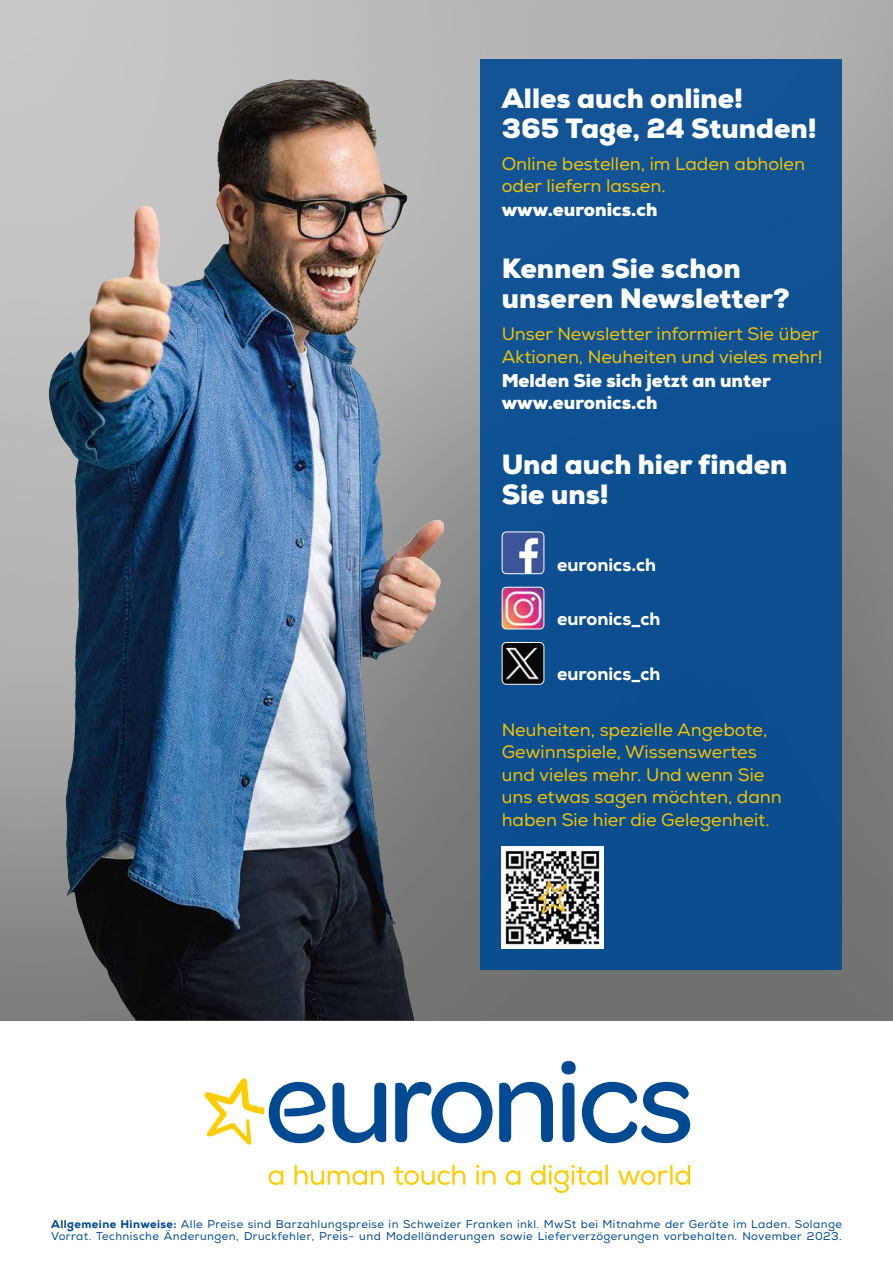
<style>
.page{position:relative;width:893px;height:1263px;background:#fff}
.page>*{position:absolute;margin:0;border:0;box-sizing:border-box;transform-origin:0 0}
.t1{font:900 27px/30px "Euronics";color:#fff}
.t2{font:18px/22.5px "Euronics";color:#f4c400}
.t3{font:900 18px/22.5px "Euronics";color:#fff}
.t4{font:800 18px "Euronics";color:#fff}
.t5{font:11.25px/12px "Euronics";letter-spacing:.04em;color:#004a93}
.s1{font-weight:800}
</style>
<div class="page">
<img style="left:0;top:0;width:893px;height:1020px">
<svg style="left:269px;top:1164px;width:421px;height:29px"></svg>
<svg style="left:204px;top:1061px;width:486px;height:84px"></svg>
<div style="left:480px;top:60px;width:362px;height:909px;background:#0d5091"></div>
<img style="left:502px;top:533px;width:42px;height:41px">
<div style="left:502px;top:531px;width:42px;height:43px;border:1px solid #fff;border-radius:4px"></div>
<img style="left:502px;top:587px;width:42px;height:42px">
<div style="left:502px;top:587px;width:42px;height:42px;border:1px solid #fff;border-radius:4px"></div>
<img style="left:502px;top:642px;width:42px;height:42px">
<div style="left:502px;top:642px;width:42px;height:43px;border:1px solid #fff;border-radius:4px"></div>
<img style="left:502px;top:846px;width:102px;height:102px">
<img style="left:215px;top:79px;width:97px;height:176px">
<h1 class="t1" style="left:502px;top:84px;width:316px">Alles auch online!<br>365 Tage, 24 Stunden!</h1>
<p class="t2" style="left:502px;top:153px;width:305px">Online bestellen, im Laden abholen oder liefern lassen.</p>
<p class="t3" style="left:502px;top:199px;width:157px">www.euronics.ch</p>
<h1 class="t1" style="left:502px;top:254px;width:289px">Kennen Sie schon unseren Newsletter?</h1>
<p class="t2" style="left:502px;top:323px;width:322px">Unser Newsletter informiert Sie über<br>Aktionen, Neuheiten und vieles mehr!</p>
<p class="t3" style="left:502px;top:369px;width:271px">Melden Sie sich jetzt an unter www.euronics.ch</p>
<h1 class="t1" style="left:502px;top:449px;width:287px">Und auch hier finden<br>Sie uns!</h1>
<p class="t4" style="left:557px;top:553px;width:101px">euronics.ch</p>
<p class="t4" style="left:557px;top:607px;width:105px">euronics_ch</p>
<p class="t4" style="left:557px;top:662px;width:105px">euronics_ch</p>
<p class="t2" style="left:502px;top:718px;width:281px">Neuheiten, spezielle Angebote,<br>Gewinnspiele, Wissenswertes und vieles mehr. Und wenn Sie uns etwas sagen möchten, dann haben Sie hier die Gelegenheit.</p>
<p class="t5" style="left:51px;top:1219px;width:792px"><span class="s1">Allgemeine Hinweise:</span> Alle Preise sind Barzahlungspreise in Schweizer Franken inkl. MwSt bei Mitnahme der Geräte im Laden. Solange<br>Vorrat. Technische Änderungen, Druckfehler, Preis- und Modelländerungen sowie Lieferverzögerungen vorbehalten. November 2023.</p>
</div>
